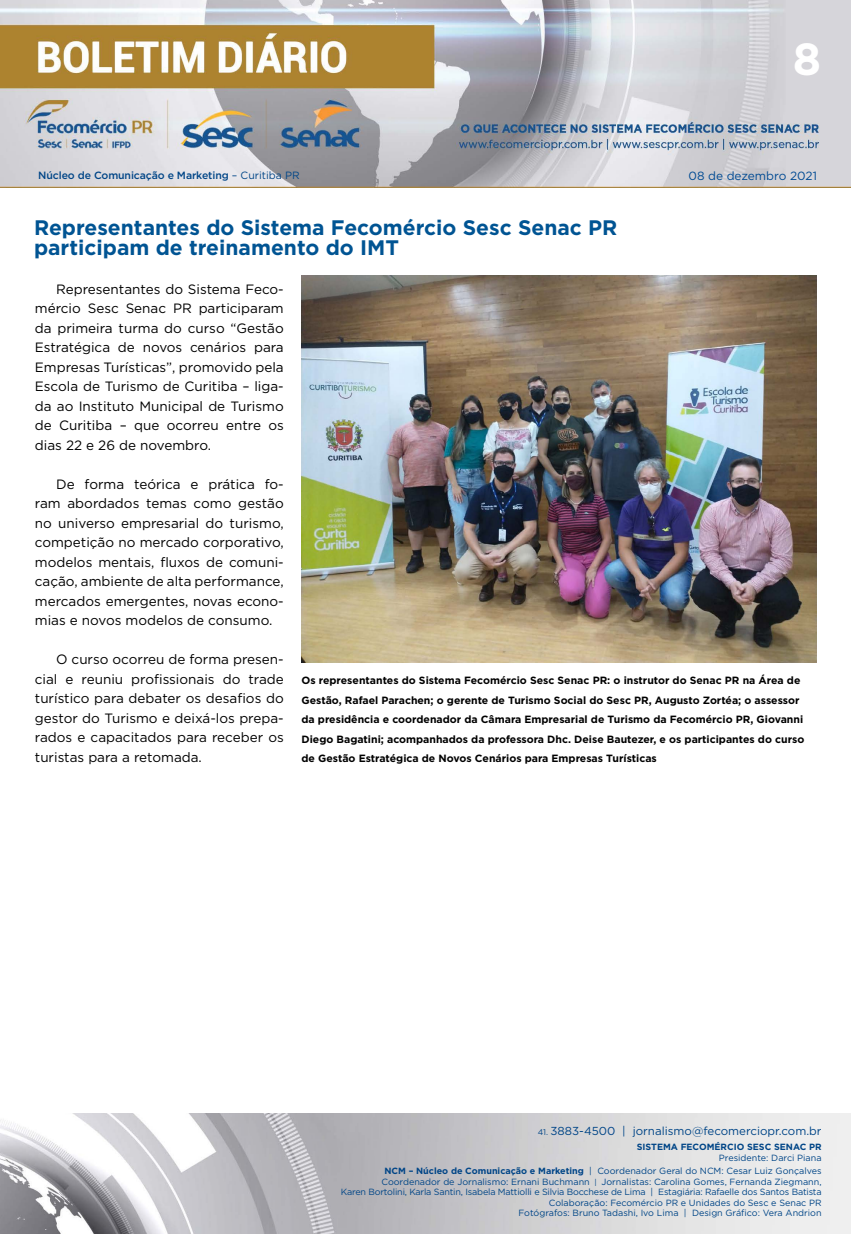
<style>
.page{position:relative;width:851px;height:1234px;background:#fff}
.page>*{position:absolute;margin:0;border:0;box-sizing:border-box;transform-origin:0 0}
.t1{font:700 45px "Gotham";color:#fff}
.t2{font:700 21px/19.5px "Gotham";color:#005493}
.t3{font:13.5px/19.5px "Gotham";color:#000;text-align:justify}
.t4{font:11.85px "Gotham";color:#004a93}
.t5{font:11.55px "Gotham";color:#004587}
.t6{font:700 10.5px/19.5px "Gotham";color:#000}
.t7{font:500 10.5px "Gotham";letter-spacing:-.01em;color:#004587}
.t8{font:9px/10.5px "Gotham";color:#004587;text-align:right}
.t9{font:700 9px "Gotham";color:#004587}
.s1{font-weight:400}
.s2{font-size:8.25px}
.s3{font-weight:700}
.s4{font-size:7.65px}
</style>
<div class="page">
<img style="left:0;top:0;width:850px;height:188px">
<img style="left:0;top:1113px;width:850px;height:120px">
<img style="left:301px;top:276px;width:515px;height:386px">
<h1 class="t1" style="left:792px;top:29px;width:30px">8</h1>
<p class="t7" style="left:38px;top:168px;width:263px">Núcleo de Comunicação e Marketing <span class="s1">– Curitiba PR</span></p>
<p class="t4" style="left:688px;top:168px;width:130px">08 de dezembro 2021</p>
<h2 class="t2" style="left:34px;top:218px;width:584px">Representantes do Sistema Fecomércio Sesc Senac PR participam de treinamento do IMT</h2>
<p class="t3" style="left:35px;top:279px;width:250px;text-indent:21px">Representantes do Sistema Feco&shy;mércio Sesc Senac PR participaram da primeira turma do curso “Gestão Estratégica de novos cenários para Empresas Turísticas”, promovido pela Escola de Turismo de Curitiba – liga&shy;da ao Instituto Municipal de Turismo de Curitiba – que ocorreu entre os dias 22 e 26 de novembro.</p>
<p class="t3" style="left:35px;top:474px;width:250px;text-indent:21px">De forma teórica e prática fo&shy;ram abordados temas como gestão no universo empresarial do turismo, competição no mercado corporativo, modelos mentais, fluxos de comuni&shy;cação, ambiente de alta performance, mercados emergentes, novas econo&shy;mias e novos modelos de consumo.</p>
<p class="t3" style="left:35px;top:649px;width:250px;text-indent:21px">O curso ocorreu de forma presen&shy;cial e reuniu profissionais do trade turístico para debater os desafios do gestor do Turismo e deixá-los prepa&shy;rados e capacitados para receber os turistas para a retomada.</p>
<p class="t6" style="left:301px;top:670px;width:504px">Os representantes do Sistema Fecomércio Sesc Senac PR: o instrutor do Senac PR na Área de Gestão, Rafael Parachen; o gerente de Turismo Social do Sesc PR, Augusto Zortéa; o assessor da presidência e coordenador da Câmara Empresarial de Turismo da Fecomércio PR, Giovanni Diego Bagatini; acompanhados da professora Dhc. Deise Bautezer, e os participantes do curso de Gestão Estratégica de Novos Cenários para Empresas Turísticas</p>
<p class="t5" style="left:537px;top:1123px;width:285px"><span class="s2">41.</span> 3883-4500 | jornalismo@fecomerciopr.com.br</p>
<p class="t9" style="left:636px;top:1140px;width:186px">SISTEMA FECOMÉRCIO SESC SENAC PR</p>
<p class="t8" style="left:384px;top:1150px;width:438px;line-height:13.5px">Presidente: Darci Piana<br><span class="s3">NCM – Núcleo de Comunicação e Marketing</span> | Coordenador Geral do NCM: Cesar Luiz Gonçalves</p>
<p class="t8" style="left:341px;top:1175px;width:482px">Coordenador de Jornalismo: Ernani Buchmann <span class="s4">|</span> Jornalistas: Carolina Gomes, Fernanda Ziegmann,<br>Karen Bortolini, Karla Santin, Isabela Mattiolli e Silvia Bocchese de Lima | Estagiária: Rafaelle dos Santos Batista Colaboração: Fecomércio PR e Unidades do Sesc e Senac PR<br>Fotógrafos: Bruno Tadashi, Ivo Lima | Design Gráfico: Vera Andrion</p>
</div>
